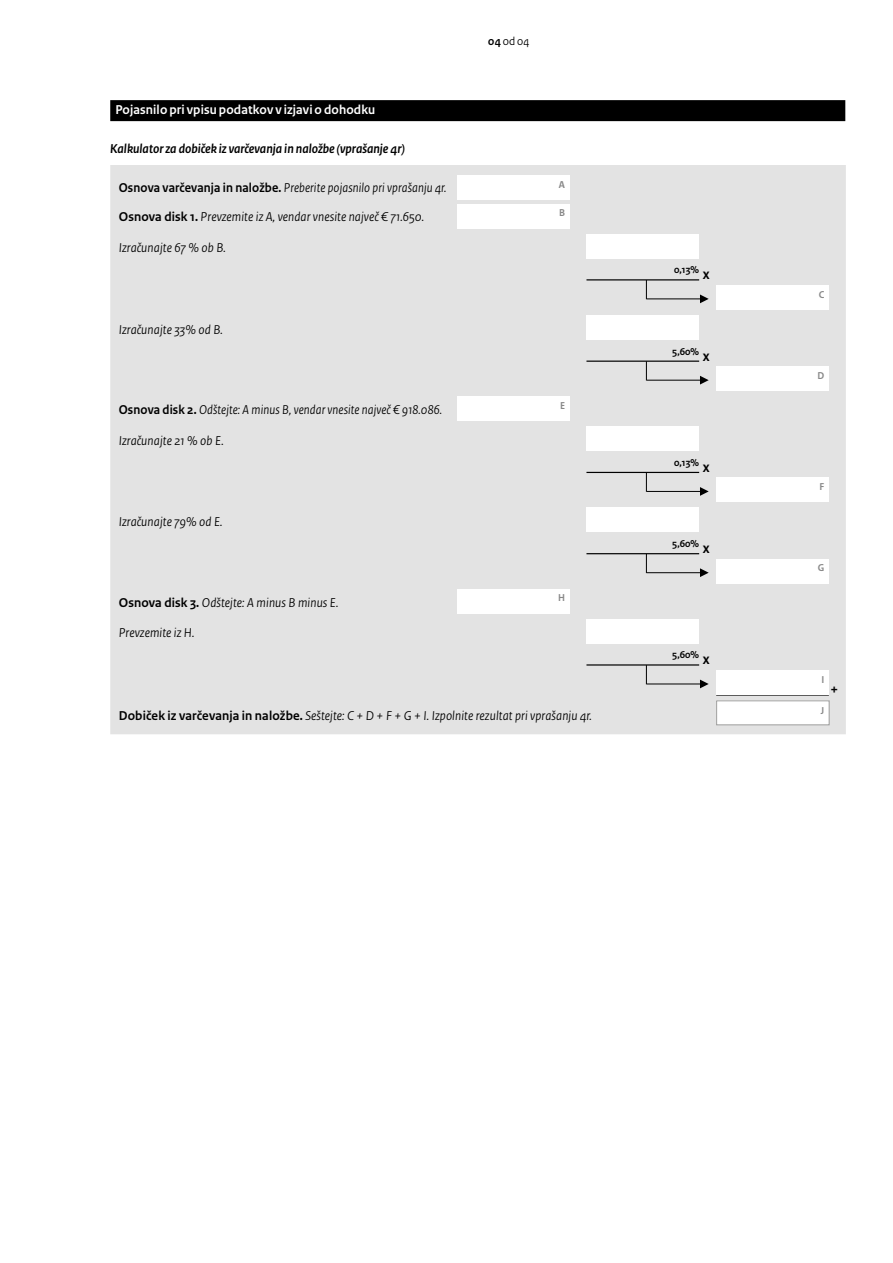
<style>
.page{position:relative;width:893px;height:1263px;background:#fff}
.page>*{position:absolute;margin:0;border:0;box-sizing:border-box;transform-origin:0 0}
.t1{font:700 15px "Rijksoverheid Sans Heading";color:#000}
.t2{font:italic 13.5px "Rijksoverheid Sans Heading";letter-spacing:.01em;color:#000}
.t3{font:italic 13.5px "Rijksoverheid Sans Heading";letter-spacing:.01em;color:#000;scale:.96 1}
.t4{font:italic 700 13.5px "Rijksoverheid Sans Heading";color:#000}
.t5{font:700 13.5px "Rijksoverheid Sans Heading";letter-spacing:.01em;color:#fff}
.t6{font:12px "Rijksoverheid Sans Heading";color:#000}
.t7{font:700 10.5px "Rijksoverheid Sans Heading";color:#000}
.t8{font:700 10.5px "Rijksoverheid Sans Heading";color:#878787}
.s1{font-weight:700}
.s2{font-weight:700;font-style:normal}
.s3{font-size:15px}
</style>
<div class="page">
<div style="left:110px;top:100px;width:735px;height:21px;background:#000"></div>
<div style="left:110px;top:165px;width:736px;height:569px;background:#e3e3e3"></div>
<div style="left:457px;top:175px;width:112px;height:24px;background:#fff"></div>
<div style="left:457px;top:204px;width:112px;height:24px;background:#fff"></div>
<div style="left:586px;top:234px;width:113px;height:24px;background:#fff"></div>
<hr style="left:586px;top:279px;width:113px;height:1px;background:#000">
<svg style="left:646px;top:280px;width:1px;height:19px"></svg>
<hr style="left:647px;top:298px;width:53px;height:1px;background:#000">
<svg style="left:700px;top:294px;width:9px;height:9px"></svg>
<div style="left:716px;top:285px;width:113px;height:24px;background:#fff"></div>
<div style="left:586px;top:315px;width:113px;height:24px;background:#fff"></div>
<hr style="left:586px;top:361px;width:113px;height:1px;background:#000">
<svg style="left:646px;top:361px;width:1px;height:20px"></svg>
<hr style="left:647px;top:380px;width:53px;height:1px;background:#000">
<svg style="left:700px;top:376px;width:9px;height:8px"></svg>
<div style="left:716px;top:367px;width:113px;height:24px;background:#fff"></div>
<div style="left:457px;top:397px;width:112px;height:24px;background:#fff"></div>
<div style="left:586px;top:427px;width:113px;height:24px;background:#fff"></div>
<hr style="left:586px;top:472px;width:113px;height:1px;background:#000">
<svg style="left:646px;top:473px;width:1px;height:19px"></svg>
<hr style="left:647px;top:491px;width:53px;height:1px;background:#000">
<svg style="left:700px;top:487px;width:9px;height:9px"></svg>
<div style="left:716px;top:478px;width:113px;height:24px;background:#fff"></div>
<div style="left:586px;top:508px;width:113px;height:24px;background:#fff"></div>
<hr style="left:586px;top:553px;width:113px;height:1px;background:#000">
<svg style="left:646px;top:554px;width:1px;height:19px"></svg>
<hr style="left:647px;top:572px;width:53px;height:1px;background:#000">
<svg style="left:700px;top:568px;width:9px;height:9px"></svg>
<div style="left:716px;top:559px;width:113px;height:24px;background:#fff"></div>
<div style="left:457px;top:589px;width:112px;height:24px;background:#fff"></div>
<div style="left:586px;top:619px;width:113px;height:24px;background:#fff"></div>
<hr style="left:586px;top:664px;width:113px;height:1px;background:#000">
<svg style="left:646px;top:665px;width:1px;height:19px"></svg>
<hr style="left:647px;top:683px;width:53px;height:1px;background:#000">
<svg style="left:700px;top:680px;width:9px;height:8px"></svg>
<hr style="left:716px;top:694px;width:113px;height:1px;background:#000">
<div style="left:716px;top:670px;width:113px;height:24px;background:#fff"></div>
<div style="left:717px;top:701px;width:112px;height:24px;background:#fff"></div>
<div style="left:716px;top:700px;width:114px;height:25px;border:1px solid #9d9d9c"></div>
<p class="t6" style="left:488px;top:34px;width:43px"><span class="s1">04</span> od 04</p>
<p class="t5" style="left:116px;top:102px;width:261px">Pojasnilo pri vpisu podatkov v izjavi o dohodku</p>
<p class="t4" style="left:110px;top:141px;width:296px">Kalkulator za dobiček iz varčevanja in naložbe (vprašanje 4r)</p>
<p class="t3" style="left:119px;top:180px;width:343px"><span class="s2">Osnova varčevanja in naložbe.</span> Preberite pojasnilo pri vprašanju 4r.</p>
<p class="t8" style="left:559px;top:179px;width:8px">A</p>
<p class="t2" style="left:119px;top:209px;width:307px"><span class="s2">Osnova disk 1.</span> Prevzemite iz A, vendar vnesite največ € 71.650.</p>
<p class="t8" style="left:559px;top:207px;width:7px">B</p>
<p class="t2" style="left:119px;top:240px;width:109px">Izračunajte 67 % ob B.</p>
<p class="t2" style="left:119px;top:322px;width:106px">Izračunajte 33% od B.</p>
<p class="t3" style="left:119px;top:402px;width:338px"><span class="s2">Osnova disk 2.</span> Odštejte: A minus B, vendar vnesite največ € 918.086.</p>
<p class="t8" style="left:560px;top:400px;width:7px">E</p>
<p class="t2" style="left:119px;top:433px;width:106px">Izračunajte 21 % ob E.</p>
<p class="t2" style="left:119px;top:514px;width:105px">Izračunajte 79% od E.</p>
<p class="t2" style="left:119px;top:595px;width:221px"><span class="s2">Osnova disk 3.</span> Odštejte: A minus B minus E.</p>
<p class="t8" style="left:558px;top:592px;width:8px">H</p>
<p class="t2" style="left:119px;top:625px;width:77px">Prevzemite iz H.</p>
<p class="t7" style="left:674px;top:264px;width:37px">0,13% <span class="s3">x</span></p>
<p class="t7" style="left:672px;top:345px;width:39px">5,60% <span class="s3">x</span></p>
<p class="t7" style="left:674px;top:456px;width:37px">0,13% <span class="s3">x</span></p>
<p class="t7" style="left:672px;top:538px;width:39px">5,60% <span class="s3">x</span></p>
<p class="t7" style="left:672px;top:649px;width:39px">5,60% <span class="s3">x</span></p>
<p class="t8" style="left:819px;top:288px;width:7px">C</p>
<p class="t8" style="left:818px;top:370px;width:8px">D</p>
<p class="t8" style="left:819px;top:481px;width:6px">F</p>
<p class="t8" style="left:818px;top:562px;width:8px">G</p>
<p class="t8" style="left:821px;top:673px;width:4px">I</p>
<p class="t1" style="left:830px;top:681px;width:9px">+</p>
<p class="t2" style="left:119px;top:708px;width:474px"><span class="s2">Dobiček iz varčevanja in naložbe.</span> Seštejte: C + D + F + G + I. Izpolnite rezultat pri vprašanju 4r.</p>
<p class="t8" style="left:821px;top:704px;width:5px">J</p>
</div>
